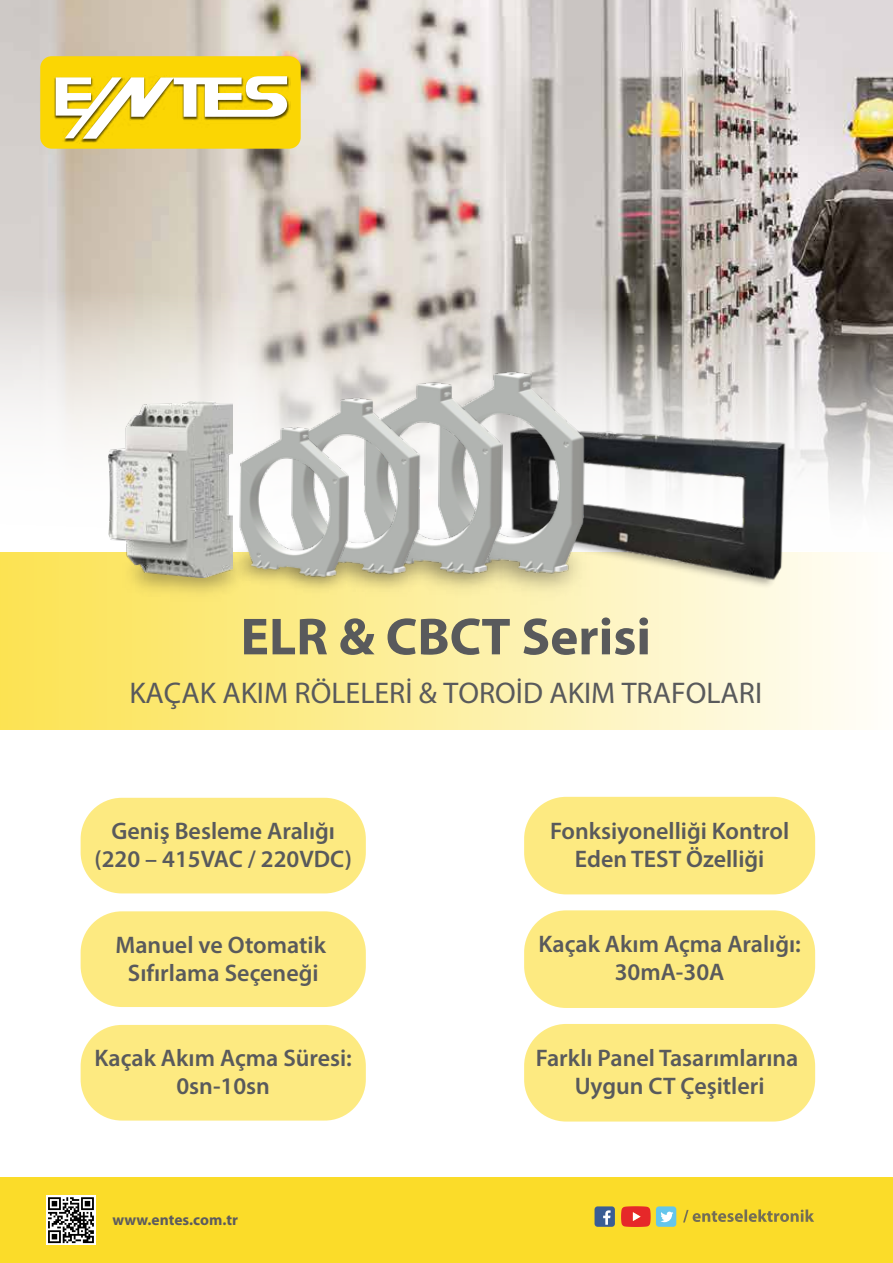
<style>
.page{position:relative;width:893px;height:1263px;background:#fff}
.page>*{position:absolute;margin:0;border:0;box-sizing:border-box;transform-origin:0 0}
.t1{font:700 52.5px "Myriad Pro";color:#595a5c}
.t2{font:30px "Myriad Pro";color:#595a5c}
.t3{font:600 24px/27.8px "Myriad Pro";color:#595a5c;text-align:center}
.t4{font:700 15.45px "Myriad Pro";color:#5c5b5e}
</style>
<div class="page">
<img style="left:0;top:0;width:893px;height:282px">
<svg style="left:0;top:282px;width:893px;height:271px"></svg>
<div style="left:0;top:553px;width:893px;height:176px;background:linear-gradient(to right,#fbe24f,#fffef9)"></div>
<div style="left:0;top:1177px;width:893px;height:86px;background:#fbdc29"></div>
<svg style="left:683px;top:1209px;width:131px;height:13px"></svg>
<div style="left:594px;top:1206px;width:21px;height:21px;background:#3a5d94;border-radius:3px"></div>
<svg style="left:603px;top:1210px;width:8px;height:15px"></svg>
<div style="left:656px;top:1206px;width:20px;height:21px;background:#64c6ec;border-radius:3px"></div>
<svg style="left:660px;top:1211px;width:13px;height:11px"></svg>
<svg style="left:621px;top:1206px;width:30px;height:21px"></svg>
<div style="left:81px;top:798px;width:285px;height:95px;background:#fdea81;border-radius:41px"></div>
<div style="left:81px;top:911px;width:285px;height:96px;background:#fdea81;border-radius:41px"></div>
<div style="left:81px;top:1025px;width:285px;height:95px;background:#fdea81;border-radius:41px"></div>
<div style="left:524px;top:797px;width:291px;height:97px;background:#fdea81;border-radius:42px"></div>
<div style="left:524px;top:910px;width:291px;height:98px;background:#fdea81;border-radius:42px"></div>
<div style="left:524px;top:1024px;width:291px;height:97px;background:#fdea81;border-radius:42px"></div>
<div style="left:40px;top:56px;width:261px;height:93px;background:#fbd603;border-radius:11px"></div>
<img style="left:54px;top:77px;width:23px;height:65px">
<img style="left:81px;top:76px;width:209px;height:67px">
<svg style="left:56px;top:76px;width:231px;height:63px"></svg>
<svg style="left:46px;top:1195px;width:50px;height:50px"></svg>
<svg style="left:48px;top:1197px;width:46px;height:46px;background:#777"></svg>
<img style="left:404px;top:420px;width:475px;height:271px">
<img style="left:589px;top:424px;width:219px;height:162px">
<img style="left:83px;top:511px;width:202px;height:123px">
<img style="left:109px;top:402px;width:123px;height:176px">
<img style="left:541px;top:493px;width:81px;height:136px">
<img style="left:432px;top:365px;width:157px;height:215px">
<img style="left:460px;top:495px;width:81px;height:135px">
<img style="left:358px;top:377px;width:148px;height:203px">
<img style="left:391px;top:497px;width:69px;height:133px">
<img style="left:287px;top:392px;width:136px;height:188px">
<img style="left:191px;top:503px;width:200px;height:129px">
<img style="left:236px;top:422px;width:116px;height:160px">
<h1 class="t1" style="left:241px;top:602px;width:412px">ELR &amp; CBCT Serisi</h1>
<p class="t2" style="left:129px;top:675px;width:634px">KAÇAK AKIM RÖLELERİ &amp; TOROİD AKIM TRAFOLARI</p>
<p class="t3" style="left:94px;top:816px;width:259px">Geniş Besleme Aralığı (220 – 415VAC / 220VDC)</p>
<p class="t3" style="left:115px;top:930px;width:212px">Manuel ve Otomatik<br>Sıfırlama Seçeneği</p>
<p class="t3" style="left:94px;top:1043px;width:259px">Kaçak Akım Açma Süresi:<br>0sn-10sn</p>
<p class="t4" style="left:112px;top:1209px;width:127px">www.entes.com.tr</p>
<p class="t3" style="left:550px;top:816px;width:241px">Fonksiyonelliği Kontrol<br>Eden TEST Özelliği</p>
<p class="t3" style="left:538px;top:930px;width:264px">Kaçak Akım Açma Aralığı:<br>30mA-30A</p>
<p class="t3" style="left:536px;top:1043px;width:264px">Farklı Panel Tasarımlarına<br>Uygun CT Çeşitleri</p>
</div>
